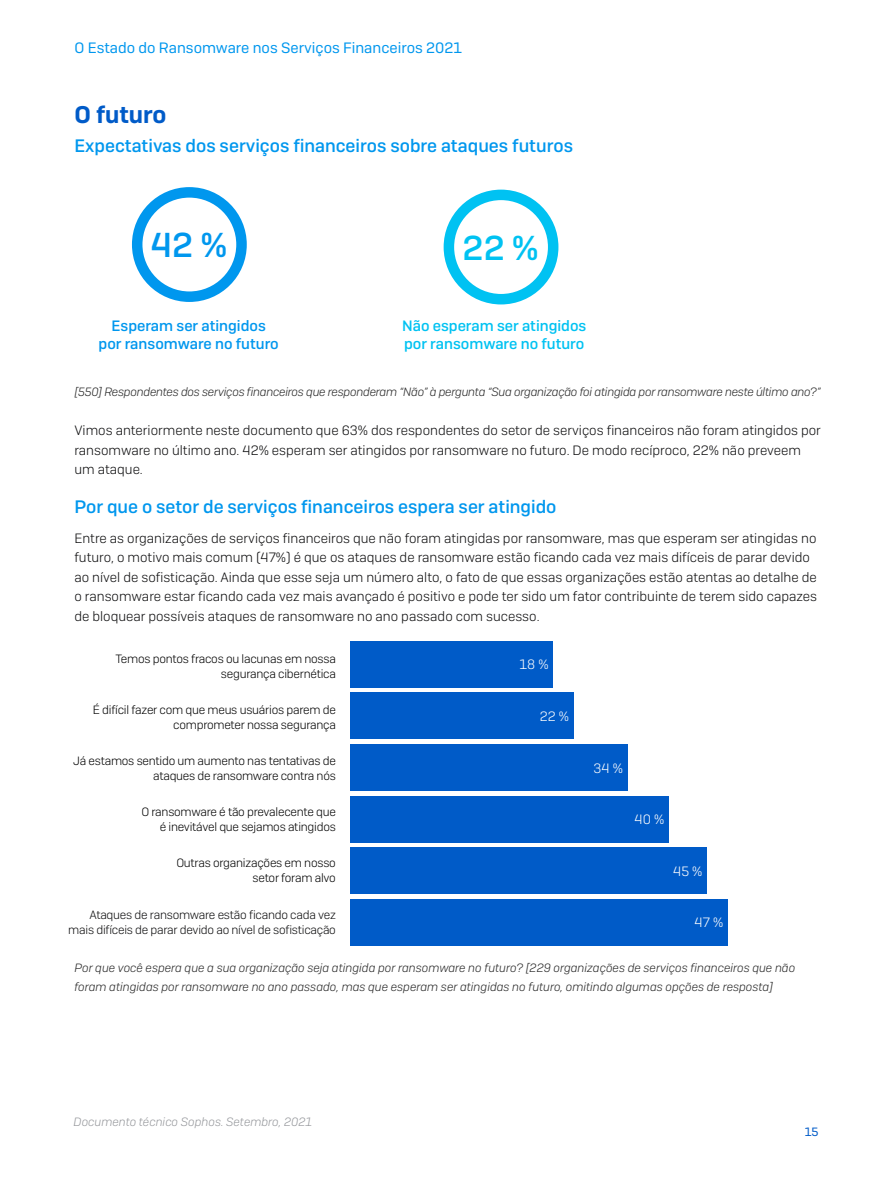
<style>
.page{position:relative;width:893px;height:1191px;background:#fff}
.page>*{position:absolute;margin:0;border:0;box-sizing:border-box;transform-origin:0 0}
.t1{font:500 34.5px "Sophos Sans";color:#0097ee}
.t2{font:500 34.5px "Sophos Sans";color:#00c2f2}
.Subheading_1{font:600 24px "Sophos Sans";color:#005bc8}
.Subheading_2{font:500 18px "Sophos Sans";color:#0097ee}
.t3{font:15px "Sophos Sans";color:#0097ee}
.t4{font:500 15px/18px "Sophos Sans";color:#00c2f2}
.t5{font:500 15px "Sophos Sans";color:#0097ee}
.Body_Copy{font:300 13.5px/19.5px "Sophos Sans";color:#0d0d0e}
.Balken{font:300 13.5px "Sophos Sans";color:#fff}
.Body_Copy-2{font:300 12px/14.4px "Sophos Sans";letter-spacing:-.02em;color:#000;text-align:right}
.Body_Copy-3{font:italic 300 12px/19.5px "Sophos Sans";color:#262626}
.Body_Copy-4{font:italic 300 12px "Sophos Sans";letter-spacing:-.02em;color:#262626}
.Body_Copy-5{font:300 12px/14.4px "Sophos Sans";letter-spacing:-.02em;color:#0d0d0e;text-align:right}
.t6{font:italic 300 12px "Sophos Sans";color:#96989c}
.t7{font:12px "Sophos Sans";color:#005bc8}
</style>
<div class="page">
<div style="left:132px;top:187px;width:115px;height:115px;border:10px solid #0097ee;border-radius:50%"></div>
<div style="left:444px;top:190px;width:114px;height:114px;border:10px solid #00c2f2;border-radius:50%"></div>
<div style="left:350px;top:899px;width:377px;height:46px;background:#005bc8"></div>
<div style="left:350px;top:847px;width:357px;height:47px;background:#005bc8"></div>
<div style="left:350px;top:796px;width:318px;height:46px;background:#005bc8"></div>
<div style="left:350px;top:744px;width:277px;height:46px;background:#005bc8"></div>
<div style="left:350px;top:692px;width:223px;height:47px;background:#005bc8"></div>
<div style="left:350px;top:641px;width:203px;height:46px;background:#005bc8"></div>
<p class="t3" style="left:74px;top:39px;width:389px">O Estado do Ransomware nos Serviços Financeiros 2021</p>
<p class="Subheading_1" style="left:74px;top:100px;width:94px">O futuro</p>
<p class="Subheading_2" style="left:74px;top:135px;width:500px">Expectativas dos serviços financeiros sobre ataques futuros</p>
<p class="t1" style="left:151px;top:224px;width:78px">42 %</p>
<p class="t2" style="left:463px;top:227px;width:77px">22 %</p>
<p class="t5" style="left:112px;top:316px;width:156px">Esperam ser atingidos</p>
<p class="t5" style="left:99px;top:334px;width:182px">por ransomware no futuro</p>
<p class="t4" style="left:402px;top:317px;width:186px">Não esperam ser atingidos por ransomware no futuro</p>
<p class="Body_Copy-4" style="left:74px;top:385px;width:748px">[550] Respondentes dos serviços financeiros que responderam “Não” à pergunta “Sua organização foi atingida por ransomware neste último ano?”</p>
<p class="Body_Copy" style="left:74px;top:420px;width:748px">Vimos anteriormente neste documento que 63% dos respondentes do setor de serviços financeiros não foram atingidos por ransomware no último ano. 42% esperam ser atingidos por ransomware no futuro. De modo recíproco, 22% não preveem um ataque.</p>
<p class="Subheading_2" style="left:74px;top:496px;width:484px">Por que o setor de serviços financeiros espera ser atingido</p>
<p class="Body_Copy" style="left:74px;top:528px;width:744px">Entre as organizações de serviços financeiros que não foram atingidas por ransomware, mas que esperam ser atingidas no futuro, o motivo mais comum (47%) é que os ataques de ransomware estão ficando cada vez mais difíceis de parar devido ao nível de sofisticação. Ainda que esse seja um número alto, o fato de que essas organizações estão atentas ao detalhe de o ransomware estar ficando cada vez mais avançado é positivo e pode ter sido um fator contribuinte de terem sido capazes de bloquear possíveis ataques de ransomware no ano passado com sucesso.</p>
<p class="Body_Copy-2" style="left:115px;top:651px;width:222px">Temos pontos fracos ou lacunas em nossa segurança cibernética</p>
<p class="Body_Copy-2" style="left:93px;top:702px;width:245px">É difícil fazer com que meus usuários parem de comprometer nossa segurança</p>
<p class="Body_Copy-2" style="left:73px;top:753px;width:264px">Já estamos sentido um aumento nas tentativas de ataques de ransomware contra nós</p>
<p class="Body_Copy-2" style="left:141px;top:804px;width:196px">O ransomware é tão prevalecente que é inevitável que sejamos atingidos</p>
<p class="Body_Copy-2" style="left:176px;top:855px;width:161px">Outras organizações em nosso setor foram alvo</p>
<p class="Body_Copy-5" style="left:68px;top:907px;width:269px">Ataques de ransomware estão ficando cada vez mais difíceis de parar devido ao nível de sofisticação</p>
<p class="Balken" style="left:520px;top:656px;width:30px">18 %</p>
<p class="Balken" style="left:540px;top:708px;width:31px">22 %</p>
<p class="Balken" style="left:593px;top:760px;width:31px">34 %</p>
<p class="Balken" style="left:634px;top:811px;width:31px">40 %</p>
<p class="Balken" style="left:673px;top:863px;width:31px">45 %</p>
<p class="Balken" style="left:694px;top:914px;width:30px">47 %</p>
<p class="Body_Copy-3" style="left:74px;top:957px;width:722px">Por que você espera que a sua organização seja atingida por ransomware no futuro? [229 organizações de serviços financeiros que não foram atingidas por ransomware no ano passado, mas que esperam ser atingidas no futuro, omitindo algumas opções de resposta]</p>
<p class="t6" style="left:74px;top:1114px;width:240px">Documento técnico Sophos. Setembro, 2021</p>
<p class="t7" style="left:805px;top:1124px;width:15px">15</p>
</div>
